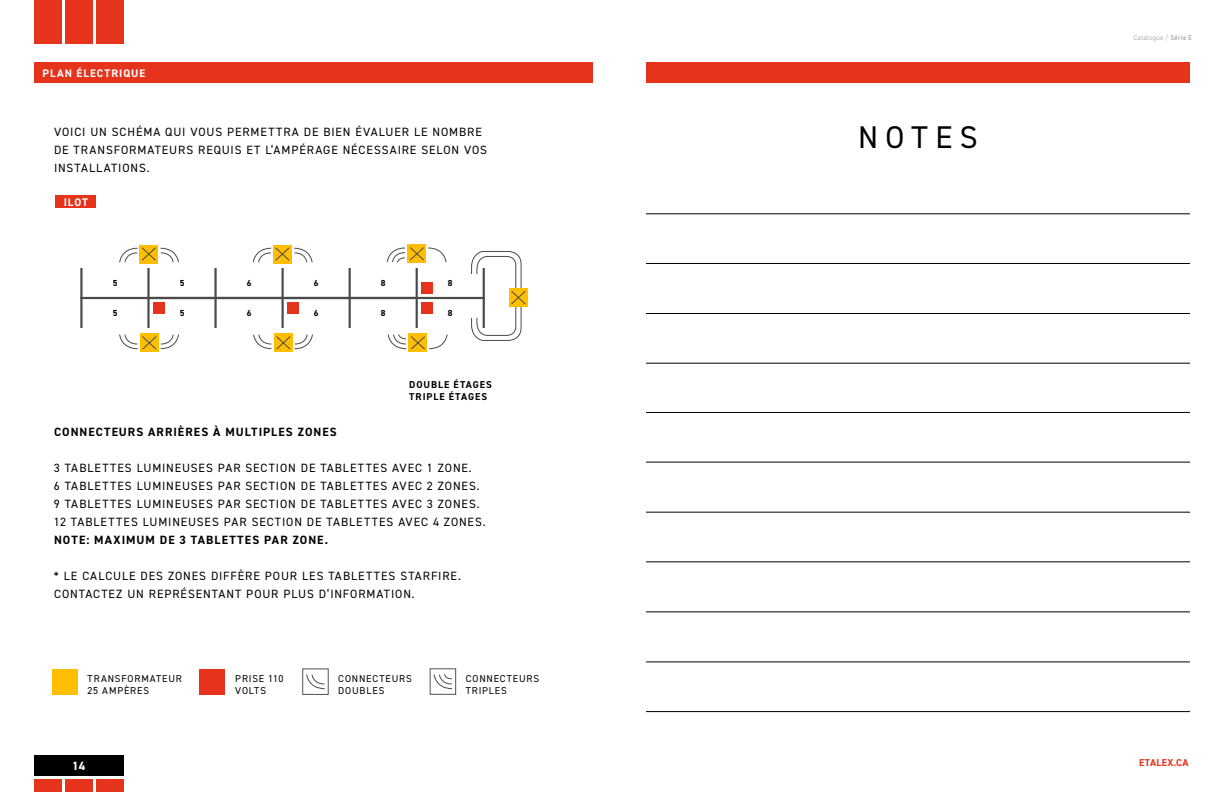
<style>
.page{position:relative;width:1224px;height:792px;background:#fff}
.page>*{position:absolute;margin:0;border:0;box-sizing:border-box;transform-origin:0 0}
.t1{font:31.4px "DIN2014";letter-spacing:.235em;color:#000}
.t2{font:12px/18px "DIN2014";letter-spacing:.075em;color:#000}
.t3{font:700 12px "DIN2014";letter-spacing:.085em;color:#000}
.t4{font:700 12px "DIN2014";color:#fff}
.t5{font:700 11px "DIN2014";letter-spacing:.095em;color:#fff}
.t6{font:10px/12px "DIN2014";letter-spacing:.085em;color:#000}
.t7{font:700 10px/12px "DIN2014";letter-spacing:.095em;color:#000}
.t8{font:700 10px "DIN2014";letter-spacing:.03em;color:#e6331c}
.t9{font:700 8.8px "DIN2014";color:#000}
.t10{font:7px "DIN2014";letter-spacing:.015em;color:#b3b2b2}
.s1{font-weight:700}
</style>
<div class="page">
<div style="left:34px;top:0;width:27px;height:43px;background:#e6331c"></div>
<div style="left:65px;top:0;width:27px;height:43px;background:#e6331c"></div>
<div style="left:96px;top:0;width:27px;height:43px;background:#e6331c"></div>
<div style="left:34px;top:756px;width:89px;height:20px;background:#000"></div>
<div style="left:34px;top:780px;width:27px;height:12px;background:#e6331c"></div>
<div style="left:65px;top:780px;width:27px;height:12px;background:#e6331c"></div>
<div style="left:96px;top:780px;width:27px;height:12px;background:#e6331c"></div>
<div style="left:34px;top:63px;width:559px;height:20px;background:#e6331c"></div>
<div style="left:646px;top:63px;width:544px;height:20px;background:#e6331c"></div>
<hr style="left:646px;top:213px;width:544px;height:1px;background:#000">
<hr style="left:646px;top:412px;width:544px;height:1px;background:#000">
<hr style="left:646px;top:313px;width:544px;height:1px;background:#000">
<hr style="left:646px;top:512px;width:544px;height:1px;background:#000">
<hr style="left:646px;top:662px;width:544px;height:1px;background:#000">
<hr style="left:646px;top:711px;width:544px;height:1px;background:#000">
<hr style="left:646px;top:263px;width:544px;height:1px;background:#000">
<hr style="left:646px;top:462px;width:544px;height:1px;background:#000">
<hr style="left:646px;top:612px;width:544px;height:1px;background:#000">
<hr style="left:646px;top:363px;width:544px;height:1px;background:#000">
<hr style="left:646px;top:561px;width:544px;height:1px;background:#000">
<div style="left:55px;top:195px;width:41px;height:13px;background:#e6331c"></div>
<div style="left:52px;top:669px;width:26px;height:25px;background:#ffbf00"></div>
<div style="left:302px;top:668px;width:27px;height:27px;border:1px solid #565157"></div>
<div style="left:200px;top:669px;width:25px;height:25px;background:#e6331c"></div>
<div style="left:430px;top:668px;width:26px;height:27px;border:1px solid #565157"></div>
<hr style="left:80px;top:297px;width:338px;height:2px;background:#4a4a49">
<hr style="left:147px;top:297px;width:338px;height:2px;background:#4a4a49">
<hr style="left:80px;top:268px;width:3px;height:60px;background:#4a4a49">
<hr style="left:147px;top:268px;width:3px;height:60px;background:#4a4a49">
<hr style="left:214px;top:268px;width:3px;height:60px;background:#4a4a49">
<hr style="left:282px;top:268px;width:2px;height:60px;background:#4a4a49">
<hr style="left:349px;top:268px;width:2px;height:60px;background:#4a4a49">
<hr style="left:416px;top:268px;width:2px;height:60px;background:#4a4a49">
<div style="left:154px;top:302px;width:11px;height:12px;background:#e6331c"></div>
<div style="left:287px;top:302px;width:11px;height:12px;background:#e6331c"></div>
<div style="left:421px;top:302px;width:12px;height:12px;background:#e6331c"></div>
<div style="left:421px;top:282px;width:12px;height:12px;background:#e6331c"></div>
<div style="left:140px;top:245px;width:18px;height:19px;background:#ffbf00"></div>
<svg style="left:119px;top:247px;width:60px;height:16px"></svg>
<div style="left:274px;top:333px;width:19px;height:19px;background:#ffbf00"></div>
<svg style="left:253px;top:334px;width:60px;height:16px"></svg>
<div style="left:273px;top:245px;width:19px;height:19px;background:#ffbf00"></div>
<svg style="left:253px;top:247px;width:60px;height:16px"></svg>
<div style="left:140px;top:333px;width:19px;height:19px;background:#ffbf00"></div>
<svg style="left:119px;top:334px;width:60px;height:16px"></svg>
<div style="left:509px;top:288px;width:19px;height:19px;background:#ffbf00"></div>
<svg style="left:471px;top:251px;width:55px;height:90px"></svg>
<div style="left:408px;top:333px;width:19px;height:19px;background:#ffbf00"></div>
<svg style="left:387px;top:334px;width:61px;height:16px"></svg>
<div style="left:407px;top:245px;width:19px;height:18px;background:#ffbf00"></div>
<svg style="left:386px;top:247px;width:61px;height:16px"></svg>
<svg style="left:433px;top:674px;width:19px;height:15px"></svg>
<svg style="left:306px;top:674px;width:19px;height:15px"></svg>
<p class="t5" style="left:43px;top:66px;width:104px">PLAN ÉLECTRIQUE</p>
<p class="t2" style="left:54px;top:123px;width:435px">VOICI UN SCHÉMA QUI VOUS PERMETTRA DE BIEN ÉVALUER LE NOMBRE<br>DE TRANSFORMATEURS REQUIS ET L‘AMPÉRAGE NÉCESSAIRE SELON VOS<br>INSTALLATIONS.</p>
<p class="t5" style="left:64px;top:195px;width:26px">ILOT</p>
<p class="t9" style="left:113px;top:277px;width:6px">5</p>
<p class="t9" style="left:113px;top:307px;width:6px">5</p>
<p class="t9" style="left:180px;top:277px;width:6px">5</p>
<p class="t9" style="left:180px;top:307px;width:6px">5</p>
<p class="t9" style="left:247px;top:277px;width:6px">6</p>
<p class="t9" style="left:247px;top:307px;width:6px">6</p>
<p class="t9" style="left:314px;top:277px;width:6px">6</p>
<p class="t9" style="left:381px;top:277px;width:6px">8</p>
<p class="t9" style="left:314px;top:307px;width:6px">6</p>
<p class="t9" style="left:381px;top:307px;width:6px">8</p>
<p class="t9" style="left:448px;top:277px;width:6px">8</p>
<p class="t9" style="left:448px;top:307px;width:6px">8</p>
<p class="t7" style="left:409px;top:378px;width:84px">DOUBLE ÉTAGES<br>TRIPLE ÉTAGES</p>
<p class="t3" style="left:54px;top:424px;width:284px">CONNECTEURS ARRIÈRES À MULTIPLES ZONES</p>
<p class="t2" style="left:54px;top:459px;width:433px">3 TABLETTES LUMINEUSES PAR SECTION DE TABLETTES AVEC 1 ZONE.<br>6 TABLETTES LUMINEUSES PAR SECTION DE TABLETTES AVEC 2 ZONES.<br>9 TABLETTES LUMINEUSES PAR SECTION DE TABLETTES AVEC 3 ZONES.<br>12 TABLETTES LUMINEUSES PAR SECTION DE TABLETTES AVEC 4 ZONES.</p>
<p class="t3" style="left:54px;top:532px;width:276px">NOTE: MAXIMUM DE 3 TABLETTES PAR ZONE.</p>
<p class="t2" style="left:54px;top:567px;width:408px">* LE CALCULE DES ZONES DIFFÈRE POUR LES TABLETTES STARFIRE.<br>CONTACTEZ UN REPRÉSENTANT POUR PLUS D‘INFORMATION.</p>
<p class="t6" style="left:88px;top:672px;width:96px">TRANSFORMATEUR<br>25 AMPÈRES</p>
<p class="t6" style="left:338px;top:672px;width:75px">CONNECTEURS<br>DOUBLES</p>
<p class="t6" style="left:235px;top:672px;width:50px">PRISE 110<br>VOLTS</p>
<p class="t6" style="left:466px;top:672px;width:75px">CONNECTEURS<br>TRIPLES</p>
<p class="t4" style="left:72px;top:758px;width:14px">14</p>
<h1 class="t1" style="left:858px;top:118px;width:121px">NOTES</h1>
<p class="t10" style="left:1133px;top:33px;width:60px">Catalogue / <span class="s1">Série E</span></p>
<p class="t8" style="left:1139px;top:756px;width:51px">ETALEX.CA</p>
</div>
